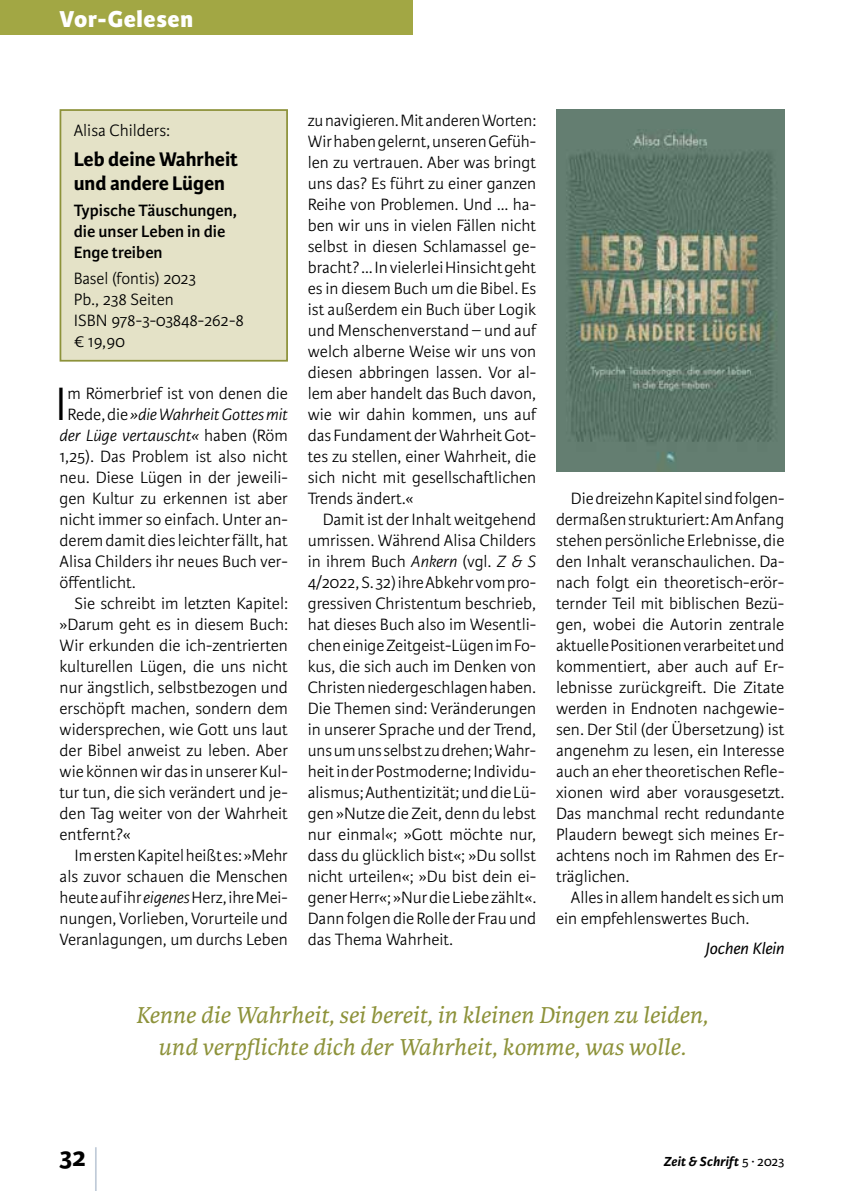
<style>
.page{position:relative;width:844px;height:1191px;background:#fff}
.page>*{position:absolute;margin:0;border:0;box-sizing:border-box;transform-origin:0 0}
.t1{font:300 59.5px "Karmina Sans Basic";color:#9aacc1;scale:.29 1}
.t2{font:300 49.88px "Karmina Sans Basic";color:#000}
.t3{font:700 28px "Karmina Sans Basic";color:#000}
.t4{font:italic 24.5px/31.5px "Karmina Basic";color:#8d923a;text-align:center}
.t5{font:800 24.5px "Karmina Sans Basic";letter-spacing:.025em;color:#fff}
.t6{font:700 21px/24.5px "Karmina Sans Basic";color:#000}
.t7{font:300 17.5px/21px "Karmina Sans Basic";color:#000;text-align:justify}
.t8{font:italic 300 17.5px "Karmina Sans Basic";color:#000}
.t9{font:600 17.5px/21px "Karmina Sans Basic";color:#000}
.t10{font:italic 17.5px "Karmina Sans Basic";color:#000}
.t11{font:italic 700 14px "Karmina Sans Basic";letter-spacing:.015em;color:#000}
.s1{font-style:normal}
.s2{font-style:italic}
.s3{font-weight:400;font-style:normal}
</style>
<div class="page">
<div style="left:60px;top:110px;width:227px;height:251px;background:#e4e2c7"></div>
<div style="left:60px;top:109px;width:228px;height:252px;border:2px solid #8d923a"></div>
<img style="left:556px;top:109px;width:228px;height:362px">
<div style="left:0;top:0;width:412px;height:35px;background:#a2a744"></div>
<h3 class="t5" style="left:60px;top:4px;width:135px">Vor-Gelesen</h3>
<p class="t7" style="left:74px;top:121px;width:98px">Alisa Childers:</p>
<p class="t6" style="left:74px;top:147px;width:166px">Leb deine Wahrheit und andere Lügen</p>
<p class="t9" style="left:74px;top:200px;width:165px">Typische Täuschungen, die unser Leben in die<br>Enge treiben</p>
<p class="t7" style="left:74px;top:268px;width:172px;text-align:left">Basel (fontis) 2023<br>Pb., 238 Seiten<br>ISBN 978-3-03848-262-8 € 19,90</p>
<h2 class="t2" style="left:55px;top:377px;width:14px">I</h2>
<p class="t7" style="left:67px;top:383px;width:222px">m Römerbrief ist von denen die</p>
<p class="t8" style="left:67px;top:405px;width:222px"><span class="s1">Rede, die</span> »die Wahrheit Gottes mit</p>
<p class="t8" style="left:60px;top:426px;width:230px">der Lüge vertauscht« <span class="s1">haben (Röm</span></p>
<p class="t7" style="left:60px;top:446px;width:230px">1,25). Das Problem ist also nicht</p>
<p class="t7" style="left:60px;top:467px;width:230px">neu. Diese Lügen in der jeweili-</p>
<p class="t7" style="left:60px;top:488px;width:230px">gen Kultur zu erkennen ist aber</p>
<p class="t7" style="left:60px;top:509px;width:230px">nicht immer so einfach. Unter an-</p>
<p class="t7" style="left:60px;top:530px;width:230px">derem damit dies leichter fällt, hat</p>
<p class="t7" style="left:60px;top:551px;width:230px">Alisa Childers ihr neues Buch ver-</p>
<p class="t7" style="left:60px;top:572px;width:78px">öffentlicht.</p>
<p class="t7" style="left:74px;top:593px;width:215px">Sie schreibt im letzten Kapitel:</p>
<p class="t7" style="left:60px;top:614px;width:230px">»Darum geht es in diesem Buch:</p>
<p class="t7" style="left:60px;top:635px;width:230px">Wir erkunden die ich-zentrierten</p>
<p class="t7" style="left:60px;top:656px;width:230px">kulturellen Lügen, die uns nicht</p>
<p class="t7" style="left:60px;top:677px;width:230px">nur ängstlich, selbstbezogen und</p>
<p class="t7" style="left:60px;top:698px;width:230px">erschöpft machen, sondern dem</p>
<p class="t7" style="left:60px;top:719px;width:230px">widersprechen, wie Gott uns laut</p>
<p class="t7" style="left:60px;top:740px;width:230px">der Bibel anweist zu leben. Aber</p>
<p class="t7" style="left:60px;top:761px;width:230px">wie können wir das in unserer Kul-</p>
<p class="t7" style="left:60px;top:782px;width:230px">tur tun, die sich verändert und je-</p>
<p class="t7" style="left:60px;top:803px;width:230px">den Tag weiter von der Wahrheit</p>
<p class="t7" style="left:60px;top:824px;width:73px">entfernt?«</p>
<p class="t7" style="left:74px;top:845px;width:215px">Im ersten Kapitel heißt es: »Mehr</p>
<p class="t7" style="left:60px;top:866px;width:230px">als zuvor schauen die Menschen</p>
<p class="t7" style="left:60px;top:887px;width:230px">heute auf ihr <span class="s2">eigenes</span> Herz, ihre Mei-</p>
<p class="t7" style="left:60px;top:908px;width:230px">nungen, Vorlieben, Vorurteile und</p>
<p class="t7" style="left:60px;top:929px;width:230px">Veranlagungen, um durchs Leben</p>
<p class="t7" style="left:308px;top:110px;width:230px">zu navigieren. Mit anderen Worten:<br>Wir haben gelernt, unseren Gefüh&shy;len zu vertrauen. Aber was bringt uns das? Es führt zu einer ganzen Reihe von Problemen. Und … ha&shy;ben wir uns in vielen Fällen nicht selbst in diesen Schlamassel ge&shy;bracht? … In vielerlei Hinsicht geht es in diesem Buch um die Bibel. Es ist außerdem ein Buch über Logik und Menschenverstand – und auf welch alberne Weise wir uns von diesen abbringen lassen. Vor al&shy;lem aber handelt das Buch davon, wie wir dahin kommen, uns auf das Fundament der Wahrheit Got&shy;tes zu stellen, einer Wahrheit, die sich nicht mit gesellschaftlichen Trends ändert.«</p>
<p class="t7" style="left:308px;top:509px;width:230px;text-indent:15px">Damit ist der Inhalt weitgehend umrissen. Während Alisa Childers in ihrem Buch <span class="s2">Ankern</span> (vgl. <span class="s2">Z &amp; S </span>4/2022, S. 32) ihre Abkehr vom pro&shy;gressiven Christentum beschrieb, hat dieses Buch also im Wesentli&shy;chen einige Zeitgeist-Lügen im Fo&shy;kus, die sich auch im Denken von Christen niedergeschlagen haben.<br>Die Themen sind: Veränderungen in unserer Sprache und der Trend, uns um uns selbst zu drehen; Wahr&shy;heit in der Postmoderne; Individu&shy;alismus; Authentizität; und die Lü&shy;gen »Nutze die Zeit, denn du lebst nur einmal«; »Gott möchte nur, dass du glücklich bist«; »Du sollst nicht urteilen«; »Du bist dein ei&shy;gener Herr«; »Nur die Liebe zählt«.<br>Dann folgen die Rolle der Frau und das Thema Wahrheit.</p>
<p class="t7" style="left:556px;top:488px;width:230px;text-indent:15px">Die dreizehn Kapitel sind folgen&shy;dermaßen strukturiert: Am Anfang stehen persönliche Erlebnisse, die den Inhalt veranschaulichen. Da&shy;nach folgt ein theoretisch-erör&shy;ternder Teil mit biblischen Bezü&shy;gen, wobei die Autorin zentrale aktuelle Positionen verarbeitet und kommentiert, aber auch auf Er&shy;lebnisse zurückgreift. Die Zitate werden in Endnoten nachgewie&shy;sen. Der Stil (der Übersetzung) ist angenehm zu lesen, ein Interesse auch an eher theoretischen Refle&shy;xionen wird aber vorausgesetzt.<br>Das manchmal recht redundante Plaudern bewegt sich meines Er&shy;achtens noch im Rahmen des Er&shy;träglichen.</p>
<p class="t7" style="left:556px;top:887px;width:230px;text-indent:15px">Alles in allem handelt es sich um ein empfehlenswertes Buch.</p>
<p class="t10" style="left:705px;top:939px;width:80px">Jochen Klein</p>
<h3 class="t4" style="left:136px;top:1000px;width:574px">Kenne die Wahrheit, sei bereit, in kleinen Dingen zu leiden, und verpflichte dich der Wahrheit, komme, was wolle.</h3>
<h3 class="t3" style="left:60px;top:1141px;width:28px">32</h3>
<h1 class="t1" style="left:94px;top:1140px;width:17px">|</h1>
<p class="t11" style="left:663px;top:1153px;width:122px">Zeit &amp; Schrift <span class="s3">5 ∙ 2023</span></p>
</div>
